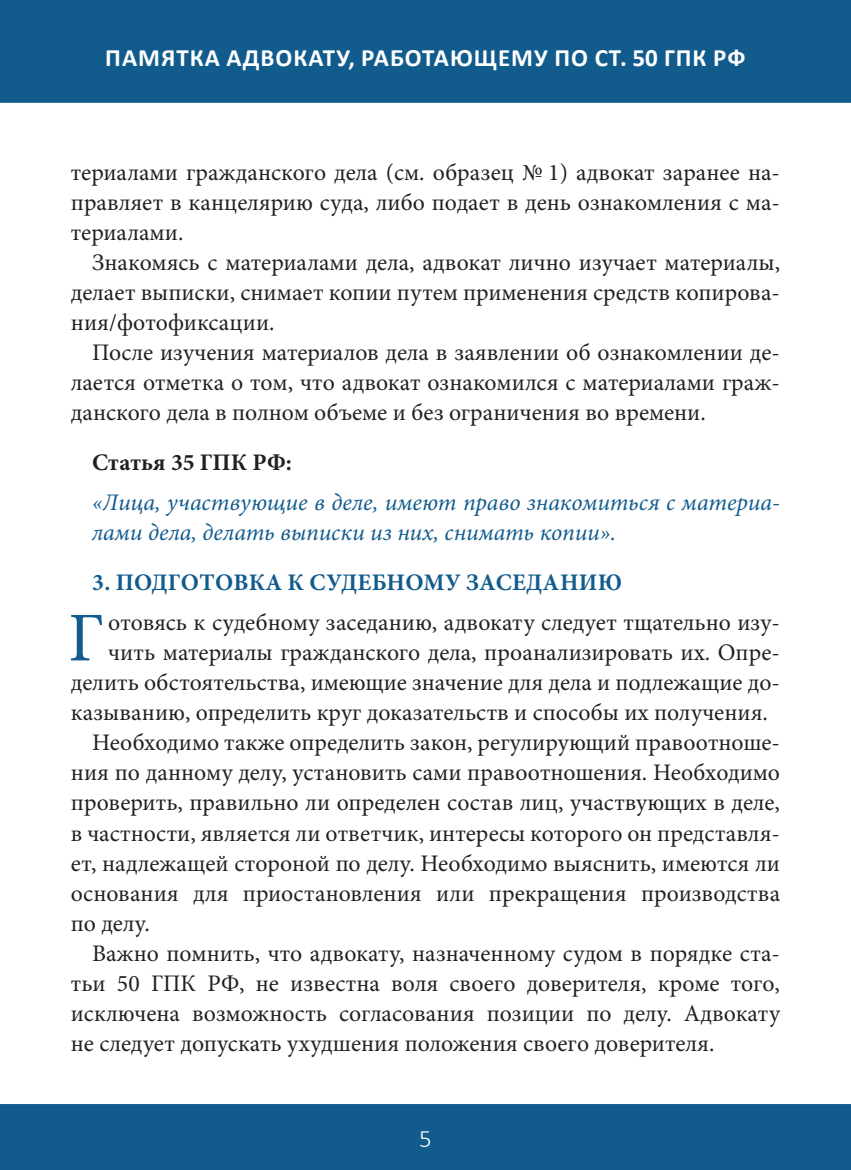
<style>
.page{position:relative;width:851px;height:1170px;background:#fff}
.page>*{position:absolute;margin:0;border:0;box-sizing:border-box;transform-origin:0 0}
.text_Bukva{font:70px "Minion Pro";color:#115b8d}
.t1{font:700 25px "Calibri";letter-spacing:.04em;color:#fff}
.t2{font:300 25px "Calibri";color:#fff}
.text{font:23.75px/30px "Minion Pro";color:#231f20;text-align:justify}
.text_Bukva-2{font:23.75px/30px "Minion Pro";color:#231f20;text-align:justify}
.text-2{font:italic 23.75px/30px "Minion Pro";color:#115b8d}
.podzag{font:700 23.75px "Minion Pro";letter-spacing:.01em;color:#115b8d}
.podzag-2{font:700 23.75px "Minion Pro";color:#231f20}
</style>
<div class="page">
<div style="left:0;top:0;width:850px;height:103px;background:#115b8d;border:2px solid #115b8d"></div>
<div style="left:0;top:1103px;width:850px;height:66px;background:#115b8d;border:2px solid #115b8d"></div>
<p class="t1" style="left:105px;top:40px;width:641px">ПАМЯТКА АДВОКАТУ, РАБОТАЮЩЕМУ ПО СТ. 50 ГПК РФ</p>
<p class="text_Bukva-2" style="left:71px;top:158px;width:710px">териалами гражданского дела (см. образец № 1) адвокат заранее на&shy;правляет в канцелярию суда, либо подает в день ознакомления с ма&shy;териалами.</p>
<p class="text" style="left:71px;top:248px;width:710px;text-indent:21px">Знакомясь с материалами дела, адвокат лично изучает материалы, делает выписки, снимает копии путем применения средств копирова&shy;ния/фотофиксации.</p>
<p class="text" style="left:71px;top:338px;width:710px;text-indent:21px">После изучения материалов дела в заявлении об ознакомлении де&shy;лается отметка о том, что адвокат ознакомился с материалами граж&shy;данского дела в полном объеме и без ограничения во времени.</p>
<p class="podzag-2" style="left:92px;top:445px;width:201px">Статья 35 ГПК РФ:</p>
<p class="text-2" style="left:92px;top:487px;width:689px">«Лица, участвующие в деле, имеют право знакомиться с материа&shy;лами дела, делать выписки из них, снимать копии».</p>
<p class="podzag" style="left:92px;top:565px;width:531px">3. ПОДГОТОВКА К СУДЕБНОМУ ЗАСЕДАНИЮ</p>
<p class="text_Bukva" style="left:68px;top:591px;width:37px">Г</p>
<p class="text_Bukva-2" style="left:108px;top:608px;width:673px">отовясь к судебному заседанию, адвокату следует тщательно изу-</p>
<p class="text_Bukva-2" style="left:108px;top:638px;width:673px">чить материалы гражданского дела, проанализировать их. Опре-</p>
<p class="text_Bukva-2" style="left:71px;top:668px;width:710px">делить обстоятельства, имеющие значение для дела и подлежащие до-</p>
<p class="text_Bukva-2" style="left:71px;top:698px;width:698px">казыванию, определить круг доказательств и способы их получения.</p>
<p class="text" style="left:71px;top:728px;width:710px;text-indent:21px">Необходимо также определить закон, регулирующий правоотноше&shy;ния по данному делу, установить сами правоотношения. Необходимо проверить, правильно ли определен состав лиц, участвующих в деле, в частности, является ли ответчик, интересы которого он представля&shy;ет, надлежащей стороной по делу. Необходимо выяснить, имеются ли основания для приостановления или прекращения производства по делу.</p>
<p class="text" style="left:71px;top:938px;width:710px;text-indent:21px">Важно помнить, что адвокату, назначенному судом в порядке ста&shy;тьи 50 ГПК РФ, не известна воля своего доверителя, кроме того, исключена возможность согласования позиции по делу. Адвокату не следует допускать ухудшения положения своего доверителя.</p>
<p class="t2" style="left:419px;top:1123px;width:14px">5</p>
</div>
